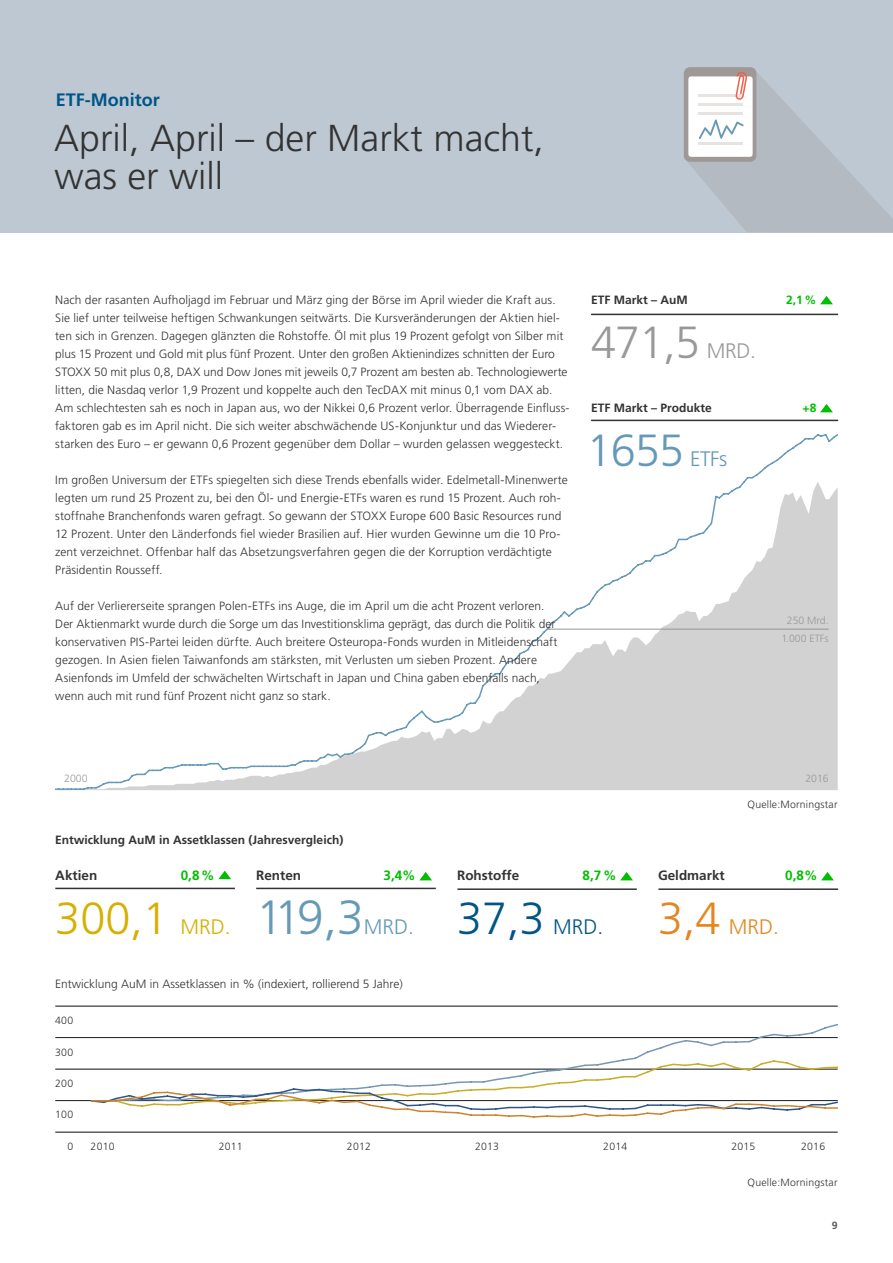
<style>
.page{position:relative;width:893px;height:1263px;background:#fff}
.page>*{position:absolute;margin:0;border:0;box-sizing:border-box;transform-origin:0 0}
.t1{font:300 48px "Deka Frutiger OTPS";color:#6699b8}
.t2{font:300 45px "Deka Frutiger OTPS";color:#d7af00}
.t3{font:300 45px "Deka Frutiger OTPS";color:#999}
.t4{font:300 45px "Deka Frutiger OTPS";color:#058}
.t5{font:300 45px "Deka Frutiger OTPS";color:#6699b8}
.t6{font:300 37.5px/37.5px "Deka Frutiger OTPS";color:#333}
.t7{font:300 21px "Deka Frutiger OTPS";color:#e38721}
.t8{font:300 21px "Deka Frutiger OTPS";color:#6699b8}
.t9{font:700 18px "Deka Frutiger OTPS";color:#058}
.t10{font:700 13.5px "Deka Frutiger OTPS";color:#333}
.t11{font:700 13.5px "Deka Frutiger OTPS";color:#00be00}
.t12{font:300 12px/18px "Deka Frutiger OTPS";letter-spacing:.005em;color:#333}
.t13{font:700 12px "Deka Frutiger OTPS";color:#333}
.t14{font:700 12px "Deka Frutiger OTPS";color:#00be00}
.t15{font:300 10.5px "Deka Frutiger OTPS";letter-spacing:.02em;color:#333}
.t16{font:300 10.5px/18px "Deka Frutiger OTPS";color:#999;text-align:center}
.t17{font:700 10.5px "Deka Frutiger OTPS";color:#58585a}
.s1{font-size:21px}
.s2{font-size:45px}
</style>
<div class="page">
<svg style="left:55px;top:434px;width:783px;height:356px"></svg>
<hr style="left:591px;top:314px;width:247px;height:1px;background:#333">
<hr style="left:591px;top:420px;width:247px;height:1px;background:#333">
<hr style="left:256px;top:888px;width:180px;height:1px;background:#333">
<hr style="left:658px;top:888px;width:180px;height:2px;background:#333">
<hr style="left:457px;top:888px;width:180px;height:2px;background:#333">
<hr style="left:55px;top:888px;width:180px;height:1px;background:#333">
<div style="left:0;top:0;width:893px;height:232px;background:#bec8d2"></div>
<div style="left:684px;top:67px;width:72px;height:95px;background:#9e9996;border-radius:6px"></div>
<svg style="left:686px;top:71px;width:207px;height:162px"></svg>
<svg style="left:419px;top:872px;width:13px;height:8px"></svg>
<svg style="left:820px;top:404px;width:13px;height:8px"></svg>
<hr style="left:55px;top:1006px;width:783px;height:1px;background:#20201e">
<hr style="left:55px;top:1037px;width:783px;height:1px;background:#20201e">
<hr style="left:55px;top:1069px;width:783px;height:1px;background:#20201e">
<hr style="left:55px;top:1100px;width:783px;height:1px;background:#20201e">
<hr style="left:55px;top:1132px;width:783px;height:1px;background:#20201e">
<svg style="left:90px;top:1023px;width:748px;height:36px"></svg>
<svg style="left:90px;top:1059px;width:748px;height:59px"></svg>
<svg style="left:218px;top:871px;width:13px;height:8px"></svg>
<svg style="left:620px;top:872px;width:13px;height:8px"></svg>
<svg style="left:821px;top:872px;width:13px;height:8px"></svg>
<svg style="left:820px;top:296px;width:13px;height:8px"></svg>
<h3 class="t9" style="left:56px;top:89px;width:106px">ETF-Monitor</h3>
<h3 class="t6" style="left:54px;top:119px;width:491px">April, April – der Markt macht, was er will</h3>
<p class="t12" style="left:55px;top:291px;width:516px">Nach der rasanten Aufholjagd im Februar und März ging der Börse im April wieder die Kraft aus.<br>Sie lief unter teilweise heftigen Schwankungen seitwärts. Die Kursveränderungen der Aktien hiel&shy;ten sich in Grenzen. Dagegen glänzten die Rohstoffe. Öl mit plus 19 Prozent gefolgt von Silber mit plus 15 Prozent und Gold mit plus fünf Prozent. Unter den großen Aktienindizes schnitten der Euro STOXX 50 mit plus 0,8, DAX und Dow Jones mit jeweils 0,7 Prozent am besten ab. Technologiewerte litten, die Nasdaq verlor 1,9 Prozent und koppelte auch den TecDAX mit minus 0,1 vom DAX ab.<br>Am schlechtesten sah es noch in Japan aus, wo der Nikkei 0,6 Prozent verlor. Überragende Einfluss&shy;faktoren gab es im April nicht. Die sich weiter abschwächende US-Konjunktur und das Wiederer&shy;starken des Euro – er gewann 0,6 Prozent gegenüber dem Dollar – wurden gelassen weggesteckt.</p>
<p class="t12" style="left:55px;top:471px;width:514px">Im großen Universum der ETFs spiegelten sich diese Trends ebenfalls wider. Edelmetall-Minenwerte legten um rund 25 Prozent zu, bei den Öl- und Energie-ETFs waren es rund 15 Prozent. Auch roh&shy;stoffnahe Branchenfonds waren gefragt. So gewann der STOXX Europe 600 Basic Resources rund 12 Prozent. Unter den Länderfonds fiel wieder Brasilien auf. Hier wurden Gewinne um die 10 Pro&shy;zent verzeichnet. Offenbar half das Absetzungsverfahren gegen die der Korruption verdächtigte Präsidentin Rousseff.</p>
<p class="t12" style="left:55px;top:597px;width:504px">Auf der Verliererseite sprangen Polen-ETFs ins Auge, die im April um die acht Prozent verloren.<br>Der Aktienmarkt wurde durch die Sorge um das Investitionsklima geprägt, das durch die Politik der konservativen PIS-Partei leiden dürfte. Auch breitere Osteuropa-Fonds wurden in Mitleidenschaft gezogen. In Asien fielen Taiwanfonds am stärksten, mit Verlusten um sieben Prozent. Andere Asienfonds im Umfeld der schwächelten Wirtschaft in Japan und China gaben ebenfalls nach, wenn auch mit rund fünf Prozent nicht ganz so stark.</p>
<p class="t13" style="left:591px;top:293px;width:98px">ETF Markt – AuM</p>
<p class="t14" style="left:786px;top:293px;width:32px">2,1%</p>
<h2 class="t3" style="left:591px;top:315px;width:166px">471,5 <span class="s1">MRD.</span></h2>
<p class="t13" style="left:591px;top:401px;width:122px">ETF Markt – Produkte</p>
<p class="t14" style="left:803px;top:401px;width:15px">+8</p>
<h2 class="t5" style="left:587px;top:423px;width:142px">1655 <span class="s1">ETFs</span></h2>
<p class="t16" style="left:781px;top:611px;width:49px">250 Mrd.<br>1.000 ETFs</p>
<p class="t16" style="left:64px;top:769px;width:25px">2000</p>
<p class="t16" style="left:805px;top:769px;width:25px">2016</p>
<p class="t13" style="left:55px;top:833px;width:290px">Entwicklung AuM in Assetklassen (Jahresvergleich)</p>
<p class="t15" style="left:748px;top:798px;width:91px">Quelle:Morningstar</p>
<p class="t10" style="left:55px;top:867px;width:44px">Aktien</p>
<p class="t11" style="left:181px;top:867px;width:35px">0,8%</p>
<p class="t10" style="left:256px;top:867px;width:47px">Renten</p>
<p class="t11" style="left:384px;top:867px;width:34px">3,4%</p>
<p class="t10" style="left:457px;top:867px;width:64px">Rohstoffe</p>
<p class="t11" style="left:583px;top:867px;width:35px">8,7%</p>
<p class="t10" style="left:658px;top:867px;width:68px">Geldmarkt</p>
<p class="t11" style="left:785px;top:867px;width:34px">0,8%</p>
<h1 class="t1" style="left:256px;top:888px;width:109px">119,3</h1>
<h2 class="t2" style="left:55px;top:891px;width:177px">300,1 <span class="s1">MRD.</span></h2>
<h2 class="t4" style="left:457px;top:891px;width:148px">37,3 <span class="s1">MRD.</span></h2>
<h3 class="t8" style="left:364px;top:914px;width:52px">MRD.</h3>
<p class="t12" style="left:55px;top:975px;width:349px">Entwicklung AuM in Assetklassen in % (indexiert, rollierend 5 Jahre)</p>
<p class="t15" style="left:55px;top:1014px;width:19px">400</p>
<p class="t15" style="left:55px;top:1045px;width:19px">300</p>
<p class="t15" style="left:55px;top:1077px;width:19px">200</p>
<p class="t15" style="left:55px;top:1108px;width:19px">100</p>
<h3 class="t7" style="left:658px;top:914px;width:123px"><span class="s2">3,4</span> MRD.</h3>
<p class="t15" style="left:67px;top:1140px;width:7px">0</p>
<p class="t15" style="left:91px;top:1140px;width:25px">2010</p>
<p class="t15" style="left:219px;top:1140px;width:25px">2011</p>
<p class="t15" style="left:347px;top:1140px;width:25px">2012</p>
<p class="t15" style="left:475px;top:1140px;width:25px">2013</p>
<p class="t15" style="left:603px;top:1140px;width:25px">2014</p>
<p class="t15" style="left:731px;top:1140px;width:25px">2015</p>
<p class="t15" style="left:801px;top:1140px;width:25px">2016</p>
<p class="t15" style="left:748px;top:1176px;width:91px">Quelle:Morningstar</p>
<p class="t17" style="left:832px;top:1219px;width:7px">9</p>
</div>
